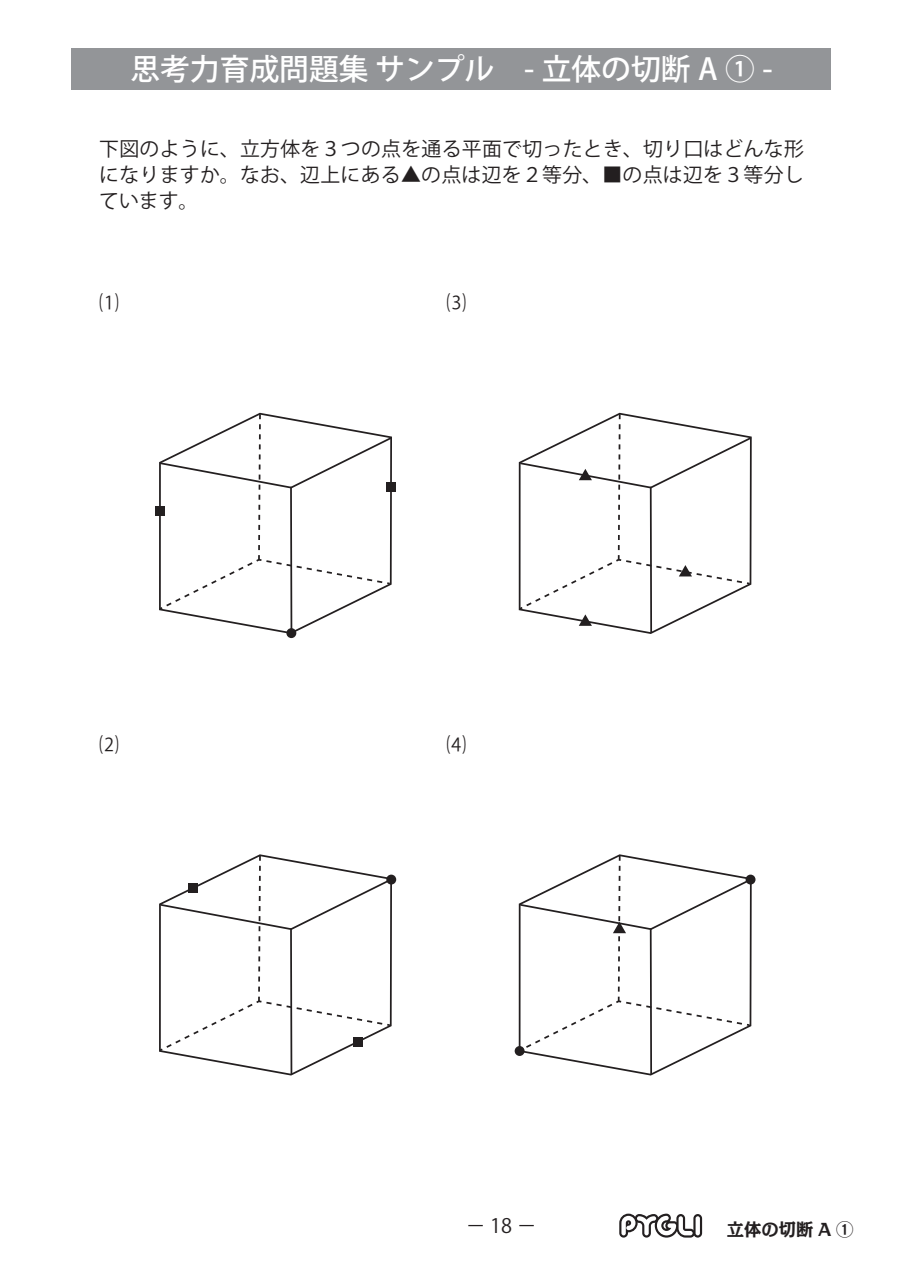
<style>
.page{position:relative;width:903px;height:1275px;background:#fff}
.page>*{position:absolute;margin:0;border:0;box-sizing:border-box;transform-origin:0 0}
.t1{font:500 29.75px "Koz Go Pro";color:#fff}
.t2{font:19.78px/26.1px "Koz Go Pro";letter-spacing:.015em;color:#231f20;text-align:justify}
.t3{font:700 17.32px "Kakumin Pro";color:#231f20}
</style>
<div class="page">
<svg style="left:286px;top:628px;width:10px;height:10px"></svg>
<div style="left:386px;top:875px;width:10px;height:9px;background:#231f20;border-radius:50%"></div>
<svg style="left:515px;top:1046px;width:10px;height:10px"></svg>
<div style="left:745px;top:875px;width:10px;height:9px;background:#231f20;border-radius:50%"></div>
<div style="left:155px;top:506px;width:10px;height:10px;background:#231f20"></div>
<div style="left:386px;top:482px;width:10px;height:10px;background:#231f20"></div>
<svg style="left:693px;top:1214px;width:9px;height:24px"></svg>
<svg style="left:619px;top:1214px;width:76px;height:24px"></svg>
<div style="left:695px;top:1216px;width:5px;height:19px;background:#fff;border-radius:2px"></div>
<svg style="left:164px;top:611px;width:174px;height:24px"></svg>
<hr style="left:290px;top:487px;width:2px;height:146px;background:#231f20">
<svg style="left:159px;top:412px;width:233px;height:199px"></svg>
<svg style="left:166px;top:1053px;width:171px;height:23px"></svg>
<hr style="left:290px;top:928px;width:2px;height:146px;background:#231f20">
<svg style="left:159px;top:854px;width:234px;height:199px"></svg>
<hr style="left:650px;top:487px;width:2px;height:146px;background:#231f20">
<svg style="left:518px;top:412px;width:234px;height:214px"></svg>
<svg style="left:518px;top:1053px;width:179px;height:23px"></svg>
<hr style="left:650px;top:928px;width:2px;height:146px;background:#231f20">
<svg style="left:517px;top:854px;width:236px;height:199px"></svg>
<div style="left:72px;top:48px;width:759px;height:42px;background:#939598"></div>
<h1 class="t1" style="left:130px;top:51px;width:644px">思考力育成問題集 サンプル　- 立体の切断 A ① -</h1>
<p class="t2" style="left:99px;top:136px;width:706px">下図のように、立方体を３つの点を通る平面で切ったとき、切り口はどんな形になりますか。なお、辺上にある▲の点は辺を２等分、■の点は辺を３等分しています。</p>
<p class="t2" style="left:99px;top:290px;width:21px">⑴</p>
<p class="t2" style="left:446px;top:290px;width:21px">⑶</p>
<p class="t2" style="left:99px;top:732px;width:21px">⑵</p>
<p class="t2" style="left:446px;top:732px;width:21px">⑷</p>
<p class="t2" style="left:466px;top:1213px;width:72px">－ 18 －</p>
<p class="t3" style="left:727px;top:1216px;width:128px">立体の切断 A ①</p>
</div>
